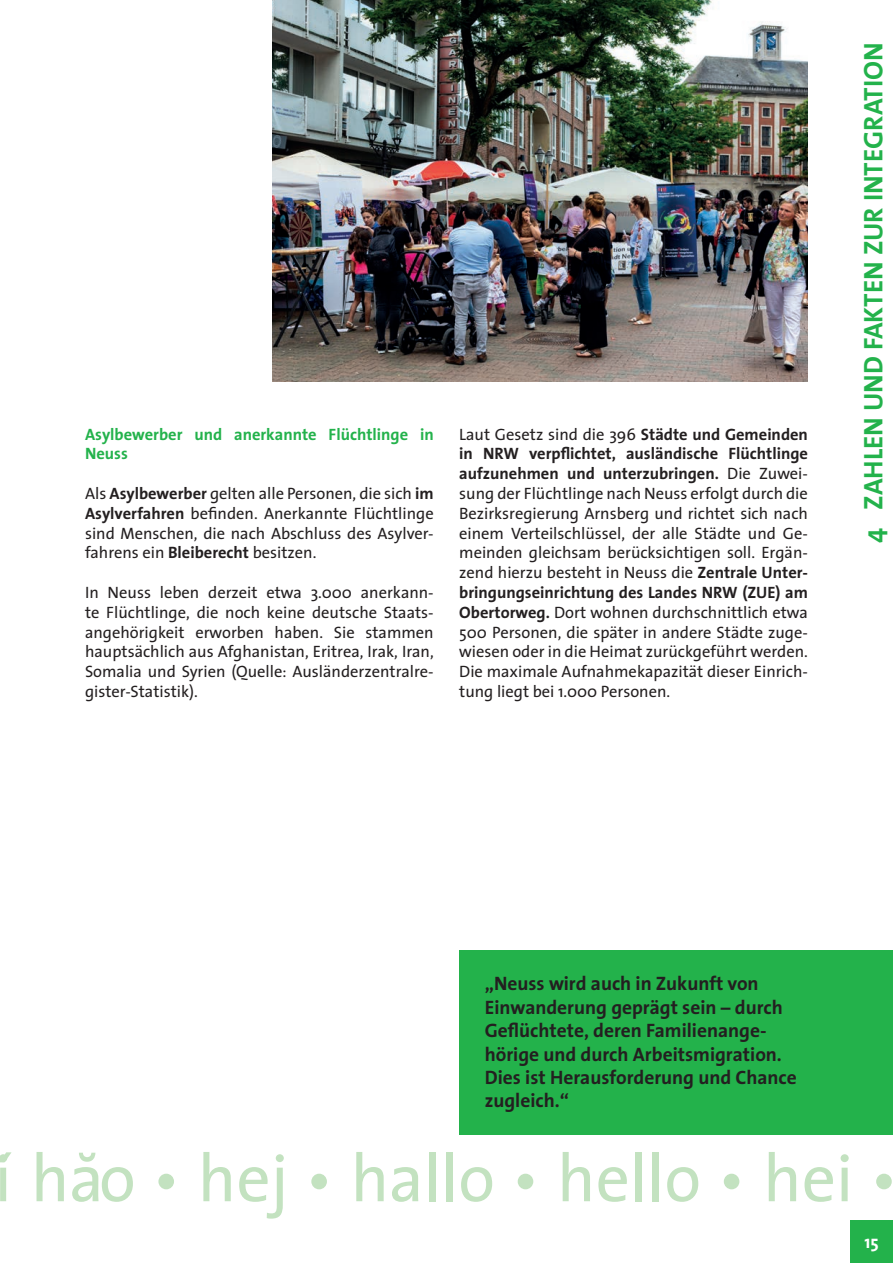
<style>
.page{position:relative;width:893px;height:1263px;background:#fff}
.page>*{position:absolute;margin:0;border:0;box-sizing:border-box;transform-origin:0 0}
.t1{font:67.5px "Thesis Sans";color:#c3e2c0}
.t2{font:700 27px "Thesis Sans";color:#23b24b}
.t3{font:700 19.5px/23.4px "Thesis Sans";color:#231f20}
.t4{font:700 18px "Thesis Sans";color:#fff}
.t5{font:16.5px/19.8px "Thesis Sans";color:#231f20;text-align:justify}
.t6{font:700 16.5px/19.8px "Thesis Sans";color:#23b24b}
.s1{font-weight:700}
</style>
<div class="page">
<img style="left:272px;top:0;width:536px;height:381px">
<div style="left:850px;top:1220px;width:43px;height:43px;background:#23b24b"></div>
<div style="left:459px;top:950px;width:434px;height:185px;background:#23b24b"></div>
<p class="t6" style="left:85px;top:425px;width:350px">Asylbewerber und anerkannte Flüchtlinge in<br>Neuss</p>
<p class="t5" style="left:85px;top:484px;width:350px">Als <span class="s1">Asylbewerber</span> gelten alle Personen, die sich <span class="s1">im Asylverfahren</span> befinden. Anerkannte Flüchtlinge sind Menschen, die nach Abschluss des Asylver&shy;fahrens ein <span class="s1">Bleiberecht</span> besitzen.</p>
<p class="t5" style="left:85px;top:583px;width:350px">In Neuss leben derzeit etwa 3.000 anerkann&shy;te Flüchtlinge, die noch keine deutsche Staats&shy;angehörigkeit erworben haben. Sie stammen hauptsächlich aus Afghanistan, Eritrea, Irak, Iran, Somalia und Syrien (Quelle: Ausländerzentralre&shy;gister-Statistik).</p>
<p class="t5" style="left:459px;top:425px;width:350px">Laut Gesetz sind die 396 <span class="s1">Städte und Gemeinden in NRW verpflichtet, ausländische Flüchtlinge aufzunehmen und unterzubringen.</span> Die Zuwei&shy;sung der Flüchtlinge nach Neuss erfolgt durch die Bezirksregierung Arnsberg und richtet sich nach einem Verteilschlüssel, der alle Städte und Ge&shy;meinden gleichsam berücksichtigen soll. Ergän&shy;zend hierzu besteht in Neuss die <span class="s1">Zentrale Unter&shy;bringungseinrichtung des Landes NRW (ZUE) am Obertorweg.</span> Dort wohnen durchschnittlich etwa 500 Personen, die später in andere Städte zuge&shy;wiesen oder in die Heimat zurückgeführt werden.<br>Die maximale Aufnahmekapazität dieser Einrich&shy;tung liegt bei 1.000 Personen.</p>
<h2 class="t2" style="left:858px;top:542px;width:501px;rotate:-90deg">4 ZAHLEN UND FAKTEN ZUR INTEGRATION</h2>
<p class="t3" style="left:485px;top:973px;width:314px">„Neuss wird auch in Zukunft von<br>Einwanderung geprägt sein – durch<br>Geflüchtete, deren Familienange&shy;hörige und durch Arbeitsmigration.<br>Dies ist Herausforderung und Chance zugleich.“</p>
<h1 class="t1" style="left:-8px;top:1142px;width:909px">iˇ ha˘o • hej • hallo • hello • hei •</h1>
<p class="t4" style="left:864px;top:1232px;width:16px">15</p>
</div>
